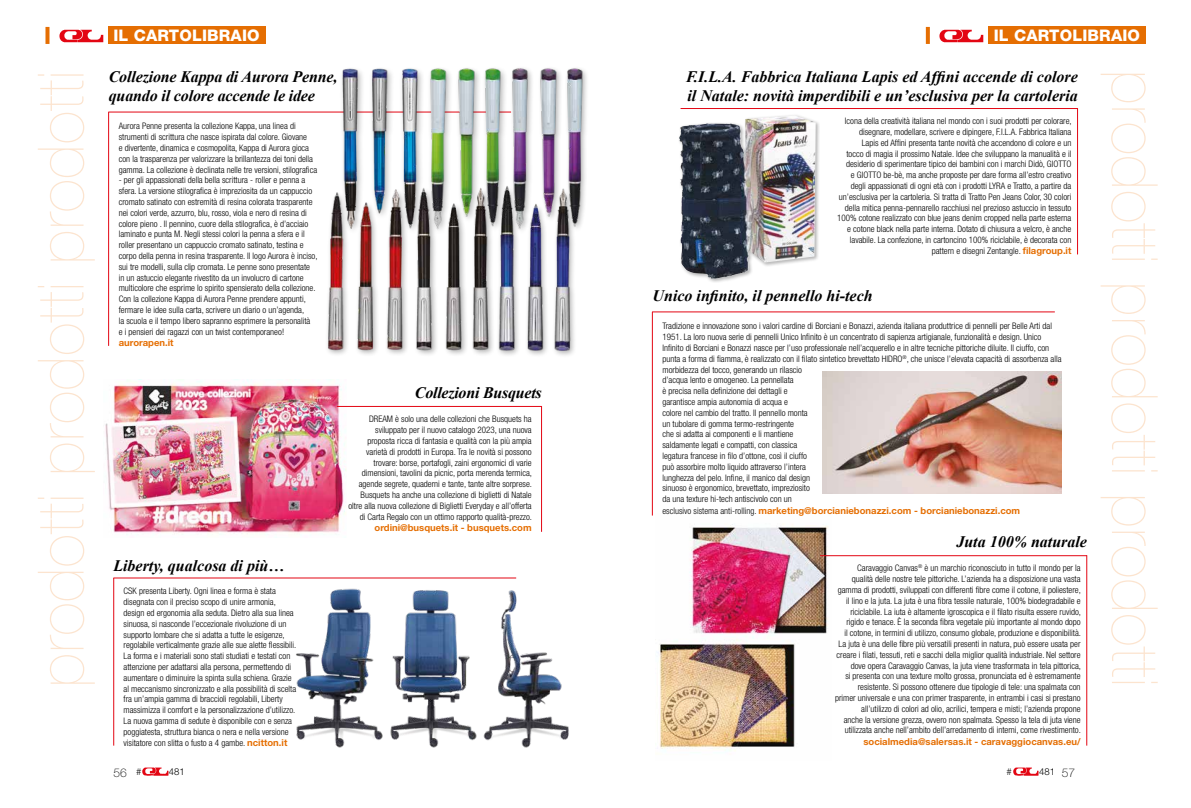
<style>
.page{position:relative;width:1191px;height:808px;background:#fff}
.page>*{position:absolute;margin:0;border:0;box-sizing:border-box;transform-origin:0 0}
.t1{font:200 64px "Helvetica Neue LT Std";letter-spacing:.005em;color:#fce4cf}
.t2{font:italic 700 16px/19.2px "Times New Roman";color:#000}
.t3{font:800 16px "Helvetica Neue LT Std";letter-spacing:.01em;color:#fff}
.t4{font:100 12px "Helvetica Neue";color:#000}
.t5{font:700 9.5px "Helvetica Neue LT Std";color:#e56e02}
.t6{font:300 9.5px "Helvetica Neue LT Std";color:#000}
.t7{font:300 condensed 9px/10.8px "Helvetica Neue LT Std";color:#000}
.s1{font-weight:700;font-stretch:normal;font-size:9.5px;color:#e56e02}
.s2{font-weight:300;font-stretch:condensed;font-size:9px;color:#000}
.s3{font-family:"Helvetica Neue";font-weight:100;font-size:12px}
</style>
<div class="page">
<div style="left:108px;top:27px;width:157px;height:17px;background:#e56e02"></div>
<img style="left:60px;top:29px;width:44px;height:13px">
<svg style="left:45px;top:27px;width:4px;height:17px"></svg>
<div style="left:988px;top:27px;width:157px;height:17px;background:#e56e02"></div>
<img style="left:940px;top:29px;width:44px;height:13px">
<svg style="left:926px;top:27px;width:4px;height:17px"></svg>
<img style="left:143px;top:768px;width:26px;height:7px">
<img style="left:1013px;top:768px;width:26px;height:7px">
<img style="left:296px;top:588px;width:273px;height:160px">
<hr style="left:680px;top:108px;width:397px;height:1px;background:#e30613">
<hr style="left:1077px;top:108px;width:1px;height:146px;background:#e30613">
<hr style="left:113px;top:578px;width:403px;height:1px;background:#e30613">
<hr style="left:113px;top:578px;width:1px;height:168px;background:#e30613">
<hr style="left:108px;top:112px;width:403px;height:1px;background:#e30613">
<hr style="left:108px;top:112px;width:1px;height:234px;background:#e30613">
<img style="left:105px;top:379px;width:241px;height:156px">
<div style="left:677px;top:113px;width:143px;height:170px;background:#000;opacity:.3"></div>
<img style="left:679px;top:119px;width:66px;height:60px">
<img style="left:657px;top:524px;width:174px;height:227px">
<div style="left:339px;top:66px;width:86px;height:169px;background:#fcfcfc"></div>
<img style="left:340px;top:68px;width:81px;height:161px">
<img style="left:427px;top:68px;width:79px;height:115px">
<div style="left:325px;top:187px;width:84px;height:170px;background:#000;opacity:.3"></div>
<img style="left:325px;top:184px;width:80px;height:173px">
<img style="left:509px;top:68px;width:78px;height:110px">
<img style="left:410px;top:183px;width:66px;height:172px">
<img style="left:476px;top:178px;width:109px;height:178px">
<hr style="left:337px;top:406px;width:205px;height:1px;background:#e30613">
<hr style="left:541px;top:406px;width:1px;height:126px;background:#e30613">
<hr style="left:652px;top:312px;width:402px;height:1px;background:#e30613">
<hr style="left:652px;top:312px;width:1px;height:203px;background:#e30613">
<img style="left:823px;top:372px;width:239px;height:121px">
<hr style="left:820px;top:555px;width:267px;height:1px;background:#e30613">
<hr style="left:1086px;top:555px;width:1px;height:191px;background:#e30613">
<h1 class="t1" style="left:24px;top:687px;width:618px;rotate:-90deg">prodotti prodotti prodotti</h1>
<h2 class="t3" style="left:113px;top:26px;width:148px">IL CARTOLIBRAIO</h2>
<h2 class="t3" style="left:993px;top:26px;width:148px">IL CARTOLIBRAIO</h2>
<h2 class="t2" style="left:109px;top:66px;width:230px">Collezione Kappa di Aurora Penne, quando il colore accende le idee</h2>
<p class="t7" style="left:119px;top:121px;width:200px">Aurora Penne presenta la collezione Kappa, una linea di strumenti di scrittura che nasce ispirata dal colore. Giovane<br>e divertente, dinamica e cosmopolita, Kappa di Aurora gioca con la trasparenza per valorizzare la brillantezza dei toni della gamma. La collezione è declinata nelle tre versioni, stilografica</p>
<p class="t7" style="left:119px;top:175px;width:200px">- per gli appassionati della bella scrittura - roller e penna a sfera. La versione stilografica è impreziosita da un cappuccio cromato satinato con estremità di resina colorata trasparente nei colori verde, azzurro, blu, rosso, viola e nero di resina di colore pieno . Il pennino, cuore della stilografica, è d’acciaio laminato e punta M. Negli stessi colori la penna a sfera e il roller presentano un cappuccio cromato satinato, testina e corpo della penna in resina trasparente. Il logo Aurora è inciso, sui tre modelli, sulla clip cromata. Le penne sono presentate in un astuccio elegante rivestito da un involucro di cartone multicolore che esprime lo spirito spensierato della collezione.<br>Con la collezione Kappa di Aurora Penne prendere appunti, fermare le idee sulla carta, scrivere un diario o un’agenda,<br>la scuola e il tempo libero sapranno esprimere la personalità<br>e i pensieri dei ragazzi con un twist contemporaneo!</p>
<p class="t5" style="left:119px;top:337px;width:56px">aurorapen.it</p>
<h2 class="t2" style="left:113px;top:555px;width:172px">Liberty, qualcosa di più…</h2>
<p class="t7" style="left:124px;top:586px;width:174px">CSK presenta Liberty. Ogni linea e forma è stata disegnata con il preciso scopo di unire armonia, design ed ergonomia alla seduta. Dietro alla sua linea sinuosa, si nasconde l’eccezionale rivoluzione di un supporto lombare che si adatta a tutte le esigenze, regolabile verticalmente grazie alle sue alette flessibili.<br>La forma e i materiali sono stati studiati e testati con attenzione per adattarsi alla persona, permettendo di aumentare o diminuire la spinta sulla schiena. Grazie al meccanismo sincronizzato e alla possibilità di scelta fra un’ampia gamma di braccioli regolabili, Liberty massimizza il comfort e la personalizzazione d’utilizzo.<br>La nuova gamma di sedute è disponibile con e senza poggiatesta, struttura bianca o nera e nella versione visitatore con slitta o fusto a 4 gambe. <span class="s1">ncitton.it</span></p>
<h2 class="t2" style="left:415px;top:383px;width:128px">Collezioni Busquets</h2>
<p class="t7" style="left:348px;top:414px;width:185px;text-align:right">DREAM è solo una delle collezioni che Busquets ha sviluppato per il nuovo catalogo 2023, una nuova proposta ricca di fantasia e qualità con la più ampia varietà di prodotti in Europa. Tra le novità si possono trovare: borse, portafogli, zaini ergonomici di varie dimensioni, tavolini da picnic, porta merenda termica, agende segrete, quaderni e tante, tante altre sorprese.<br>Busquets ha anche una collezione di biglietti di Natale oltre alla nuova collezione di Biglietti Everyday e all’offerta di Carta Regalo con un ottimo rapporto qualità-prezzo.</p>
<p class="t5" style="left:374px;top:522px;width:159px">ordini@busquets.it - busquets.com</p>
<h2 class="t2" style="left:685px;top:66px;width:394px">F.I.L.A. Fabbrica Italiana Lapis ed Affini accende di colore il Natale: novità imperdibili e un’esclusiva per la cartoleria</h2>
<h1 class="t1" style="left:1171px;top:70px;width:618px;rotate:90deg">prodotti prodotti prodotti</h1>
<p class="t7" style="left:837px;top:115px;width:236px;text-align:right">Icona della creatività italiana nel mondo con i suoi prodotti per colorare, disegnare, modellare, scrivere e dipingere, F.I.L.A. Fabbrica Italiana<br>Lapis ed Affini presenta tante novità che accendono di colore e un<br>tocco di magia il prossimo Natale. Idee che sviluppano la manualità e il desiderio di sperimentare tipico dei bambini con i marchi Didò, GIOTTO<br>e GIOTTO be-bè, ma anche proposte per dare forma all’estro creativo degli appassionati di ogni età con i prodotti LYRA e Tratto, a partire da un’esclusiva per la cartoleria. Si tratta di Tratto Pen Jeans Color, 30 colori della mitica penna-pennarello racchiusi nel prezioso astuccio in tessuto 100% cotone realizzato con blue jeans denim cropped nella parte esterna e cotone black nella parte interna. Dotato di chiusura a velcro, è anche lavabile. La confezione, in cartoncino 100% riciclabile, è decorata con pattern e disegni Zentangle. <span class="s1">filagroup.it</span></p>
<h2 class="t2" style="left:652px;top:285px;width:222px">Unico infinito, il pennello hi-tech</h2>
<p class="t7" style="left:662px;top:321px;width:400px">Tradizione e innovazione sono i valori cardine di Borciani e Bonazzi, azienda italiana produttrice di pennelli per Belle Arti dal 1951. La loro nuova serie di pennelli Unico Infinito è un concentrato di sapienza artigianale, funzionalità e design. Unico Infinito di Borciani e Bonazzi nasce per l’uso professionale nell’acquerello e in altre tecniche pittoriche diluite. Il ciuffo, con punta a forma di fiamma, è realizzato con il filato sintetico brevettato HIDRO<sup>®</sup>, che unisce l’elevata capacità di assorbenza alla morbidezza del tocco, generando un rilascio<br>d’acqua lento e omogeneo. La pennellata<br>è precisa nella definizione dei dettagli e<br>garantisce ampia autonomia di acqua e<br>colore nel cambio del tratto. Il pennello monta<br>un tubolare di gomma termo-restringente<br>che si adatta ai componenti e li mantiene<br>saldamente legati e compatti, con classica<br>legatura francese in filo d’ottone, così il ciuffo<br>può assorbire molto liquido attraverso l’intera<br>lunghezza del pelo. Infine, il manico dal design<br>sinuoso è ergonomico, brevettato, impreziosito<br>da una texture hi-tech antiscivolo con un</p>
<p class="t5" style="left:662px;top:504px;width:359px"><span class="s2">esclusivo sistema anti-rolling.</span> marketing@borcianiebonazzi.com - borcianiebonazzi.com</p>
<h2 class="t2" style="left:956px;top:531px;width:132px">Juta 100% naturale</h2>
<p class="t7" style="left:835px;top:563px;width:247px;text-align:right">Caravaggio Canvas<sup>®</sup> è un marchio riconosciuto in tutto il mondo per la qualità delle nostre tele pittoriche. L’azienda ha a disposizione una vasta gamma di prodotti, sviluppati con differenti fibre come il cotone, il poliestere, il lino e la juta. La juta è una fibra tessile naturale, 100% biodegradabile e riciclabile. La iuta è altamente igroscopica e il filato risulta essere ruvido, rigido e tenace. È la seconda fibra vegetale più importante al mondo dopo<br>il cotone, in termini di utilizzo, consumo globale, produzione e disponibilità.<br>La juta è una delle fibre più versatili presenti in natura, può essere usata per creare i filati, tessuti, reti e sacchi della miglior qualità industriale. Nel settore dove opera Caravaggio Canvas, la juta viene trasformata in tela pittorica,<br>si presenta con una texture molto grossa, pronunciata ed è estremamente resistente. Si possono ottenere due tipologie di tele: una spalmata con<br>primer universale e una con primer trasparente, in entrambi i casi si prestano all’utilizzo di colori ad olio, acrilici, tempera e misti; l’azienda propone<br>anche la versione grezza, ovvero non spalmata. Spesso la tela di juta viene utilizzata anche nell’ambito dell’arredamento di interni, come rivestimento.</p>
<p class="t5" style="left:863px;top:735px;width:219px">socialmedia@salersas.it - caravaggiocanvas.eu/</p>
<h3 class="t4" style="left:113px;top:765px;width:29px">56 <sup>#</sup></h3>
<p class="t6" style="left:169px;top:765px;width:17px">481</p>
<p class="t6" style="left:1006px;top:765px;width:7px">#</p>
<p class="t6" style="left:1039px;top:765px;width:38px">481 <span class="s3">57</span></p>
</div>
